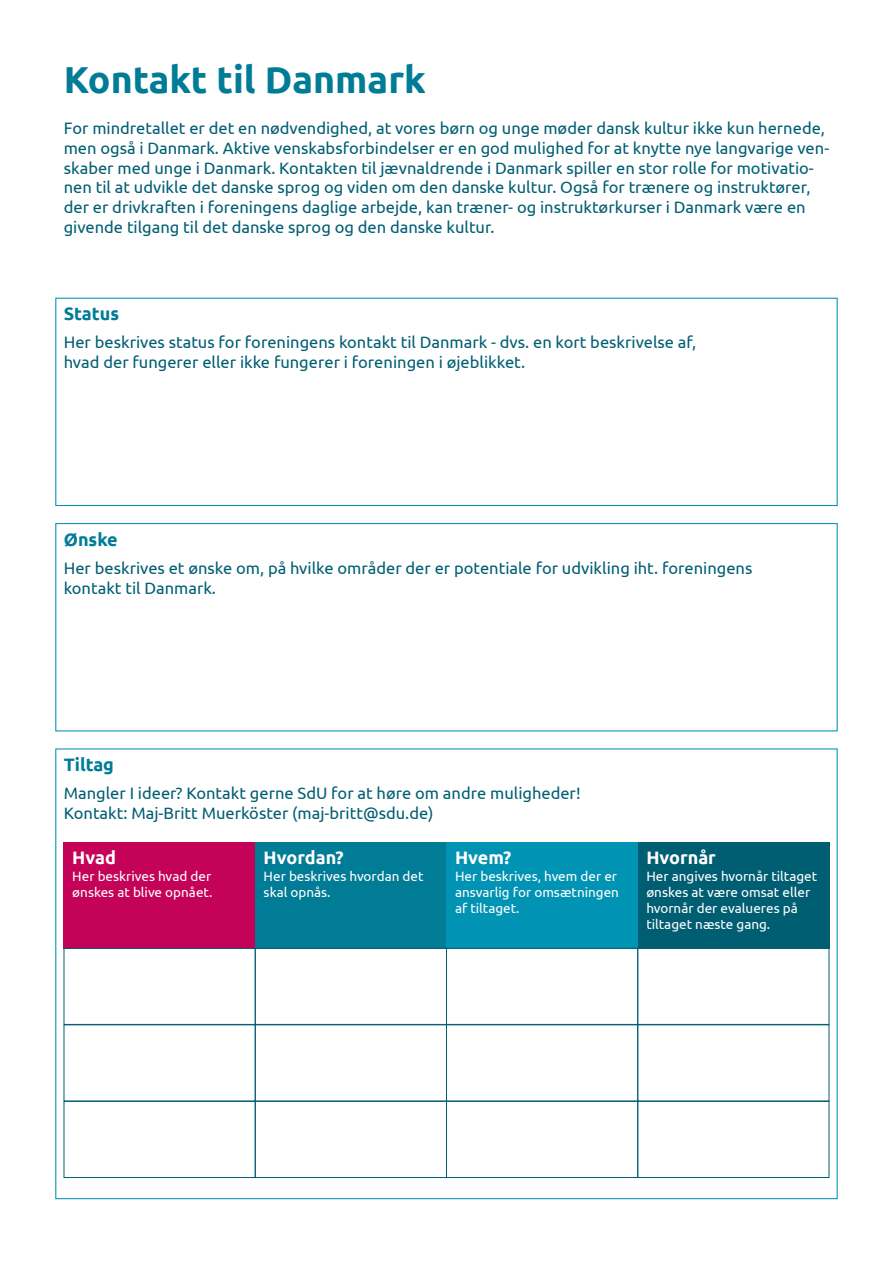
<style>
.page{position:relative;width:893px;height:1263px;background:#fff}
.page>*{position:absolute;margin:0;border:0;box-sizing:border-box;transform-origin:0 0}
.t1{font:700 37.5px "Ubuntu";color:#007c97}
.t2{font:700 18px "Ubuntu";color:#fff}
.t3{font:700 18px "Ubuntu";color:#007c97}
.t4{font:16.5px/19.8px "Ubuntu";color:#005e73}
.t5{font:13.5px/16.2px "Ubuntu";color:#fff}
</style>
<div class="page">
<div style="left:55px;top:298px;width:783px;height:208px;border:1px solid #0093b4"></div>
<div style="left:55px;top:523px;width:783px;height:208px;border:1px solid #0093b4"></div>
<div style="left:64px;top:842px;width:191px;height:106px;background:#c40257"></div>
<div style="left:255px;top:842px;width:191px;height:106px;background:#007c97"></div>
<div style="left:446px;top:842px;width:192px;height:106px;background:#0093b4"></div>
<div style="left:638px;top:842px;width:191px;height:106px;background:#005e73"></div>
<div style="left:64px;top:948px;width:191px;height:77px;border:1px solid #005e73"></div>
<div style="left:255px;top:948px;width:192px;height:77px;border:1px solid #005e73"></div>
<div style="left:446px;top:948px;width:192px;height:77px;border:1px solid #005e73"></div>
<div style="left:637px;top:948px;width:192px;height:77px;border:1px solid #005e73"></div>
<div style="left:64px;top:1101px;width:191px;height:77px;border:1px solid #005e73"></div>
<div style="left:255px;top:1101px;width:192px;height:77px;border:1px solid #005e73"></div>
<div style="left:446px;top:1101px;width:192px;height:77px;border:1px solid #005e73"></div>
<div style="left:637px;top:1101px;width:192px;height:77px;border:1px solid #005e73"></div>
<h1 class="t1" style="left:64px;top:57px;width:364px">Kontakt til Danmark</h1>
<p class="t4" style="left:64px;top:118px;width:767px">For mindretallet er det en nødvendighed, at vores børn og unge møder dansk kultur ikke kun hernede, men også i Danmark. Aktive venskabsforbindelser er en god mulighed for at knytte nye langvarige ven&shy;skaber med unge i Danmark. Kontakten til jævnaldrende i Danmark spiller en stor rolle for motivatio&shy;nen til at udvikle det danske sprog og viden om den danske kultur. Også for trænere og instruktører, der er drivkraften i foreningens daglige arbejde, kan træner- og instruktørkurser i Danmark være en givende tilgang til det danske sprog og den danske kultur.</p>
<p class="t3" style="left:64px;top:303px;width:57px">Status</p>
<p class="t4" style="left:64px;top:332px;width:634px">Her beskrives status for foreningens kontakt til Danmark - dvs. en kort beskrivelse af, hvad der fungerer eller ikke fungerer i foreningen i øjeblikket.</p>
<p class="t3" style="left:64px;top:528px;width:55px">Ønske</p>
<p class="t4" style="left:64px;top:557px;width:690px">Her beskrives et ønske om, på hvilke områder der er potentiale for udvikling iht. foreningens kontakt til Danmark.</p>
<p class="t3" style="left:64px;top:754px;width:52px">Tiltag</p>
<p class="t4" style="left:64px;top:783px;width:518px">Mangler I ideer? Kontakt gerne SdU for at høre om andre muligheder!<br>Kontakt: Maj-Britt Muerköster (maj-britt@sdu.de)</p>
<p class="t2" style="left:72px;top:847px;width:45px">Hvad</p>
<p class="t5" style="left:72px;top:867px;width:142px">Her beskrives hvad der ønskes at blive opnået.</p>
<p class="t2" style="left:264px;top:847px;width:82px">Hvordan?</p>
<p class="t5" style="left:264px;top:867px;width:161px">Her beskrives hvordan det skal opnås.</p>
<p class="t2" style="left:455px;top:847px;width:58px">Hvem?</p>
<p class="t5" style="left:455px;top:867px;width:166px">Her beskrives, hvem der er ansvarlig for omsætningen af tiltaget.</p>
<p class="t2" style="left:646px;top:847px;width:71px">Hvornår</p>
<p class="t5" style="left:646px;top:867px;width:172px">Her angives hvornår tiltaget ønskes at være omsat eller hvornår der evalueres på tiltaget næste gang.</p>
</div>
